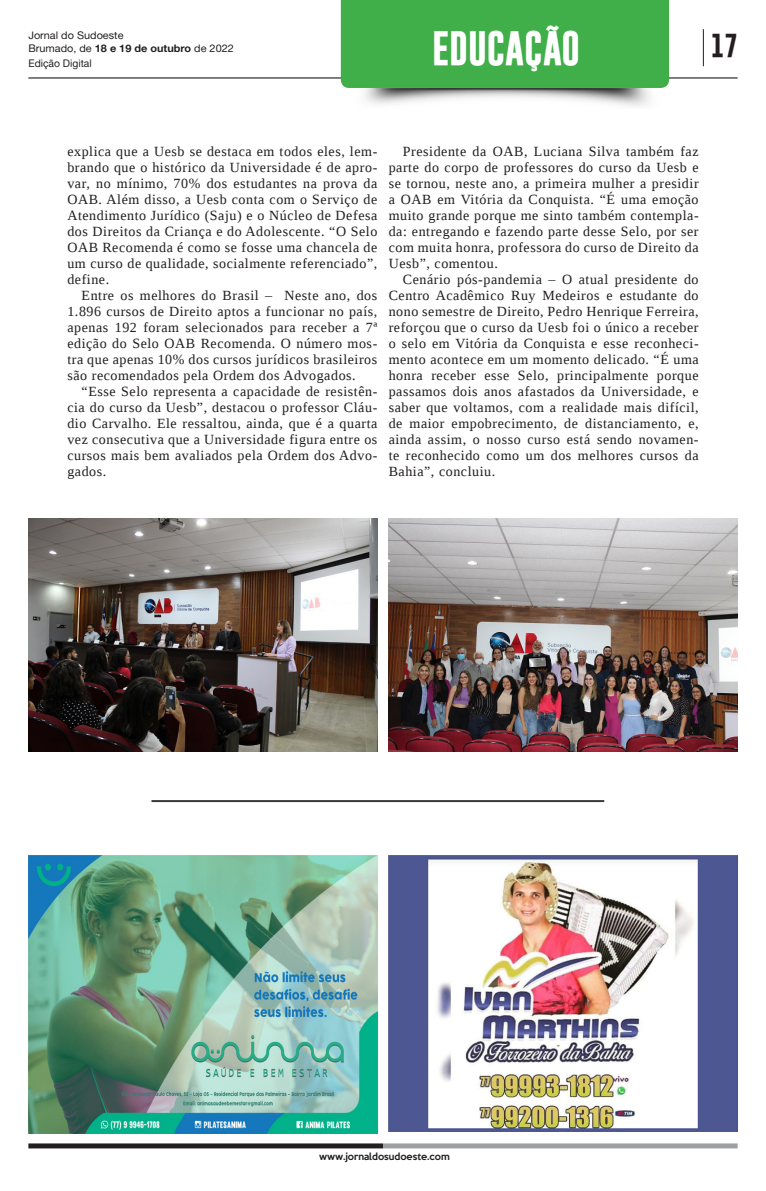
<style>
.page{position:relative;width:766px;height:1191px;background:#fff}
.page>*{position:absolute;margin:0;border:0;box-sizing:border-box;transform-origin:0 0}
.t1{font:700 35px "Gobold";color:#fff}
.t2{font:700 24px "Gobold";color:#231f20}
.t3{font:14px/16px "Liberation Serif";letter-spacing:.04em;color:#231f20;text-align:justify}
.t4{font:10.5px "Alte Haas Grotesk";color:#231f20;scale:1.04 1}
.t5{font:10.5px "Alte Haas Grotesk";color:#231f20}
.t6{font:500 9px "Keep Calm";color:#231f20}
.s1{font-family:"Alte Haas Grotesk Bold"}
</style>
<div class="page">
<hr style="left:28px;top:78px;width:709px;height:1px;background:#000">
<hr style="left:702px;top:29px;width:1px;height:37px;background:#231f20">
<div style="left:28px;top:1143px;width:355px;height:5px;background:#231f20"></div>
<div style="left:383px;top:1143px;width:354px;height:5px;background:#9d9fa2"></div>
<img style="left:336px;top:12px;width:340px;height:94px">
<div style="left:341px;top:0;width:328px;height:88px;background:#40ae49"></div>
<img style="left:28px;top:518px;width:349px;height:233px">
<img style="left:388px;top:518px;width:349px;height:233px">
<img style="left:28px;top:855px;width:349px;height:278px">
<img style="left:388px;top:855px;width:349px;height:276px">
<hr style="left:151px;top:800px;width:453px;height:2px;background:#383a3b">
<h1 class="t1" style="left:432px;top:26px;width:149px">EDUCAÇÃO</h1>
<p class="t4" style="left:28px;top:29px;width:93px">Jornal do Sudoeste</p>
<p class="t5" style="left:28px;top:57px;width:65px">Edição Digital</p>
<p class="t4" style="left:28px;top:42px;width:199px">Brumado, de <span class="s1">18 e 19 de outubro</span> de 2022</p>
<h2 class="t2" style="left:711px;top:30px;width:28px">17</h2>
<p class="t3" style="left:67px;top:143px;width:311px">explica que a Uesb se destaca em todos eles, lem&shy;brando que o histórico da Universidade é de apro&shy;var, no mínimo, 70% dos estudantes na prova da OAB. Além disso, a Uesb conta com o Serviço de Atendimento Jurídico (Saju) e o Núcleo de Defesa dos Direitos da Criança e do Adolescente. “O Selo OAB Recomenda é como se fosse uma chancela de um curso de qualidade, socialmente referenciado”, define.</p>
<p class="t3" style="left:67px;top:287px;width:311px;text-indent:14px">Entre os melhores do Brasil – Neste ano, dos 1.896 cursos de Direito aptos a funcionar no país, apenas 192 foram selecionados para receber a 7ª edição do Selo OAB Recomenda. O número mos&shy;tra que apenas 10% dos cursos jurídicos brasileiros são recomendados pela Ordem dos Advogados.</p>
<p class="t3" style="left:67px;top:383px;width:311px;text-indent:14px">“Esse Selo representa a capacidade de resistên&shy;cia do curso da Uesb”, destacou o professor Cláu&shy;dio Carvalho. Ele ressaltou, ainda, que é a quarta vez consecutiva que a Universidade figura entre os cursos mais bem avaliados pela Ordem dos Advo&shy;gados.</p>
<p class="t3" style="left:388px;top:143px;width:311px;text-indent:14px">Presidente da OAB, Luciana Silva também faz parte do corpo de professores do curso da Uesb e se tornou, neste ano, a primeira mulher a presidir a OAB em Vitória da Conquista. “É uma emoção muito grande porque me sinto também contempla&shy;da: entregando e fazendo parte desse Selo, por ser com muita honra, professora do curso de Direito da Uesb”, comentou.</p>
<p class="t3" style="left:388px;top:271px;width:311px;text-indent:14px">Cenário pós-pandemia – O atual presidente do Centro Acadêmico Ruy Medeiros e estudante do nono semestre de Direito, Pedro Henrique Ferreira, reforçou que o curso da Uesb foi o único a receber o selo em Vitória da Conquista e esse reconheci&shy;mento acontece em um momento delicado. “É uma honra receber esse Selo, principalmente porque passamos dois anos afastados da Universidade, e saber que voltamos, com a realidade mais difícil, de maior empobrecimento, de distanciamento, e, ainda assim, o nosso curso está sendo novamen&shy;te reconhecido como um dos melhores cursos da Bahia”, concluiu.</p>
<p class="t6" style="left:319px;top:1148px;width:132px">www.jornaldosudoeste.com</p>
</div>
